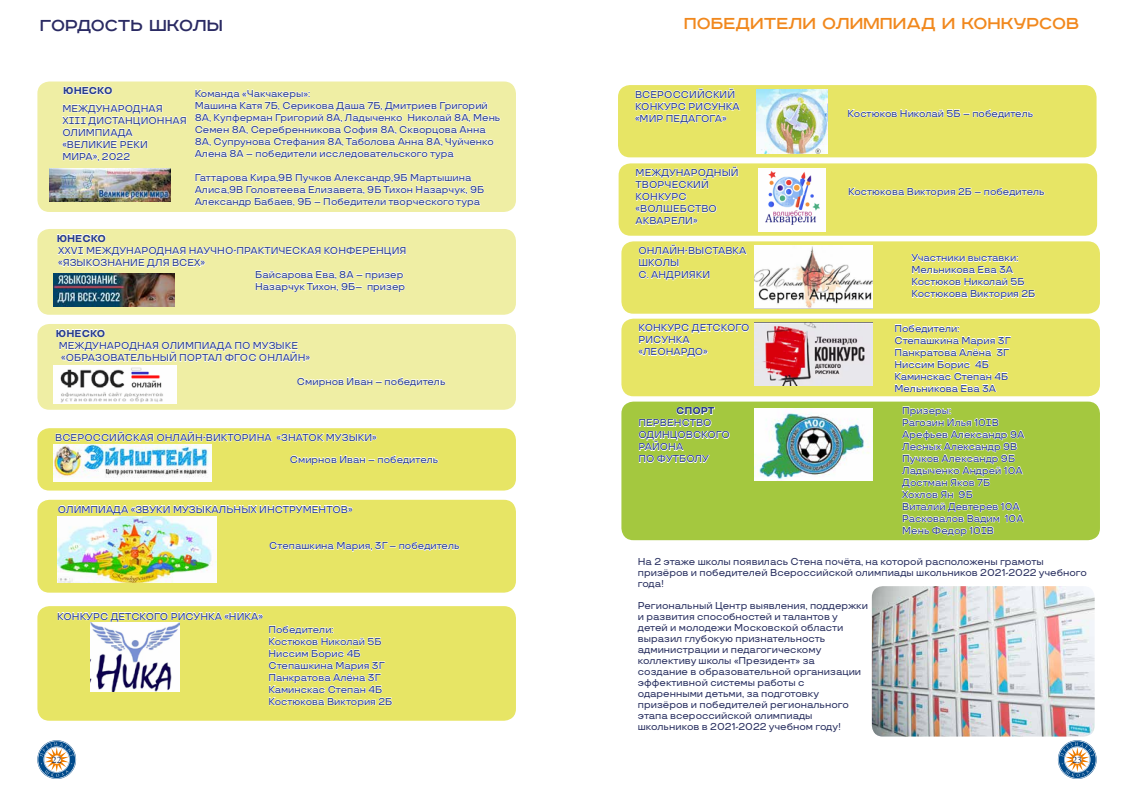
<style>
.page{position:relative;width:1134px;height:794px;background:#fff}
.page>*{position:absolute;margin:0;border:0;box-sizing:border-box;transform-origin:0 0}
.t1{font:20px "Road Radio";color:#f1881d}
.t2{font:20px "Road Radio";letter-spacing:-.01em;color:#2a2a63}
.t3{font:500 10px/12px "TT Travels";color:#283d8b}
.t4{font:500 10px/11px "TT Travels";color:#262d5e}
.t5{font:700 10px "TT Travels";color:#283d8b}
.t6{font:10px "Minion Pro";color:#202f51}
</style>
<div class="page">
<img style="left:873px;top:587px;width:221px;height:148px">
<div style="left:870px;top:584px;width:227px;height:154px;border:2px solid #fff;border-radius:12px"></div>
<div style="left:37px;top:229px;width:479px;height:86px;background:#efeea4;border-radius:12px"></div>
<svg style="left:57px;top:234px;width:349px;height:58px"></svg>
<img style="left:53px;top:273px;width:122px;height:33px">
<div style="left:37px;top:324px;width:479px;height:86px;background:#efeea4;border-radius:12px"></div>
<svg style="left:297px;top:377px;width:148px;height:10px"></svg>
<svg style="left:56px;top:329px;width:254px;height:33px"></svg>
<img style="left:53px;top:366px;width:123px;height:37px">
<div style="left:37px;top:428px;width:479px;height:62px;background:#e7e565;border-radius:12px"></div>
<svg style="left:56px;top:431px;width:321px;height:10px"></svg>
<svg style="left:290px;top:455px;width:148px;height:10px"></svg>
<img style="left:53px;top:444px;width:159px;height:38px">
<div style="left:37px;top:500px;width:479px;height:92px;background:#e7e565;border-radius:12px"></div>
<svg style="left:58px;top:505px;width:295px;height:10px"></svg>
<svg style="left:269px;top:541px;width:191px;height:11px"></svg>
<img style="left:58px;top:516px;width:159px;height:67px">
<div style="left:37px;top:606px;width:479px;height:114px;background:#e7e565;border-radius:12px"></div>
<svg style="left:58px;top:612px;width:205px;height:10px"></svg>
<svg style="left:269px;top:625px;width:123px;height:82px"></svg>
<img style="left:91px;top:622px;width:89px;height:70px">
<div style="left:618px;top:85px;width:478px;height:72px;background:#e7e565;border-radius:12px"></div>
<svg style="left:635px;top:88px;width:105px;height:36px"></svg>
<svg style="left:848px;top:109px;width:185px;height:9px"></svg>
<img style="left:757px;top:89px;width:71px;height:65px">
<div style="left:619px;top:163px;width:478px;height:73px;background:#e7e565;border-radius:12px"></div>
<svg style="left:635px;top:166px;width:103px;height:59px"></svg>
<svg style="left:849px;top:187px;width:196px;height:11px"></svg>
<img style="left:758px;top:168px;width:67px;height:63px">
<div style="left:621px;top:241px;width:479px;height:73px;background:#e7e565;border-radius:12px"></div>
<svg style="left:639px;top:244px;width:108px;height:36px"></svg>
<svg style="left:911px;top:254px;width:124px;height:46px"></svg>
<img style="left:754px;top:245px;width:118px;height:63px">
<div style="left:621px;top:319px;width:479px;height:77px;background:#e7e565;border-radius:12px"></div>
<svg style="left:638px;top:324px;width:111px;height:34px"></svg>
<svg style="left:895px;top:324px;width:116px;height:68px"></svg>
<img style="left:754px;top:323px;width:118px;height:62px">
<div style="left:621px;top:401px;width:479px;height:139px;background:#a4c83f;border-radius:12px"></div>
<svg style="left:639px;top:407px;width:91px;height:56px"></svg>
<svg style="left:902px;top:406px;width:123px;height:130px"></svg>
<img style="left:754px;top:409px;width:118px;height:71px">
<div style="left:37px;top:81px;width:479px;height:131px;background:#efeea4;border-radius:12px"></div>
<svg style="left:62px;top:104px;width:124px;height:58px"></svg>
<svg style="left:194px;top:89px;width:306px;height:70px"></svg>
<svg style="left:194px;top:173px;width:290px;height:34px"></svg>
<svg style="left:64px;top:86px;width:48px;height:9px"></svg>
<img style="left:49px;top:169px;width:122px;height:33px">
<svg style="left:37px;top:740px;width:39px;height:39px"></svg>
<svg style="left:38px;top:740px;width:38px;height:38px"></svg>
<svg style="left:38px;top:741px;width:37px;height:37px"></svg>
<svg style="left:1058px;top:740px;width:39px;height:39px"></svg>
<svg style="left:1058px;top:740px;width:38px;height:38px"></svg>
<svg style="left:1059px;top:741px;width:37px;height:37px"></svg>
<div style="left:1074px;top:756px;width:7px;height:6px;background:#fff;border-radius:50%"></div>
<h1 class="t2" style="left:40px;top:14px;width:185px">ГОРДОСТЬ ШКОЛЫ</h1>
<h1 class="t1" style="left:684px;top:12px;width:397px">ПОБЕДИТЕЛИ ОЛИМПИАД И КОНКУРСОВ</h1>
<p class="t5" style="left:63px;top:84px;width:51px">ЮНЕСКО</p>
<p class="t3" style="left:62px;top:102px;width:126px">МЕЖДУНАРОДНАЯ<br>XIII ДИСТАНЦИОННАЯ<br>ОЛИМПИАДА «ВЕЛИКИЕ РЕКИ<br>МИРА», 2022</p>
<p class="t3" style="left:195px;top:88px;width:307px">Команда «Чакчакеры»:<br>Машина Катя 7Б, Серикова Даша 7Б, Дмитриев Григорий 8А, Купферман Григорий 8А, Ладыченко Николай 8А, Мень Семен 8А, Серебренникова София 8А, Скворцова Анна 8А, Супрунова Стефания 8А, Таболова Анна 8А, Чуйченко Алена 8А – победители исследовательского тура</p>
<p class="t3" style="left:195px;top:172px;width:291px">Гаттарова Кира,9В Пучков Александр,9Б Мартышина<br>Алиса,9В Головтеева Елизавета, 9Б Тихон Назарчук, 9Б<br>Александр Бабаев, 9Б – Победители творческого тура</p>
<p class="t5" style="left:57px;top:232px;width:51px">ЮНЕСКО</p>
<p class="t3" style="left:58px;top:245px;width:350px">XXVI МЕЖДУНАРОДНАЯ НАУЧНО-ПРАКТИЧЕСКАЯ КОНФЕРЕНЦИЯ</p>
<p class="t3" style="left:58px;top:257px;width:149px">«ЯЗЫКОЗНАНИЕ ДЛЯ ВСЕХ»</p>
<p class="t3" style="left:255px;top:268px;width:150px">Байсарова Ева, 8А – призер</p>
<p class="t3" style="left:255px;top:280px;width:152px">Назарчук Тихон, 9Б– призер</p>
<p class="t5" style="left:56px;top:327px;width:51px">ЮНЕСКО</p>
<p class="t3" style="left:59px;top:340px;width:253px">МЕЖДУНАРОДНАЯ ОЛИМПИАДА ПО МУЗЫКЕ «ОБРАЗОВАТЕЛЬНЫЙ ПОРТАЛ ФГОС ОНЛАЙН»</p>
<p class="t3" style="left:297px;top:375px;width:150px">Смирнов Иван – победитель</p>
<p class="t3" style="left:290px;top:427px;width:150px;line-height:21.7px;text-indent:-235px">ВСЕРОССИЙСКАЯ ОНЛАЙН-ВИКТОРИНА «ЗНАТОК МУЗЫКИ»<br>Смирнов Иван – победитель</p>
<p class="t3" style="left:58px;top:503px;width:296px">ОЛИМПИАДА «ЗВУКИ МУЗЫКАЛЬНЫХ ИНСТРУМЕНТОВ»</p>
<p class="t3" style="left:269px;top:540px;width:192px">Степашкина Мария, 3Г – победитель</p>
<p class="t3" style="left:57px;top:610px;width:207px">КОНКУРС ДЕТСКОГО РИСУНКА «НИКА»</p>
<p class="t3" style="left:268px;top:623px;width:125px">Победители:<br>Костюков Николай 5Б<br>Ниссим Борис 4Б<br>Степашкина Мария 3Г<br>Панкратова Алёна 3Г<br>Каминскас Степан 4Б<br>Костюкова Виктория 2Б</p>
<p class="t3" style="left:635px;top:88px;width:106px">ВСЕРОССИЙСКИЙ<br>КОНКУРС РИСУНКА «МИР ПЕДАГОГА»</p>
<p class="t3" style="left:636px;top:167px;width:105px">МЕЖДУНАРОДНЫЙ<br>ТВОРЧЕСКИЙ<br>КОНКУРС «ВОЛШЕБСТВО<br>АКВАРЕЛИ»</p>
<p class="t3" style="left:848px;top:107px;width:187px">Костюков Николай 5Б – победитель</p>
<p class="t3" style="left:848px;top:186px;width:198px">Костюкова Виктория 2Б – победитель</p>
<p class="t3" style="left:638px;top:245px;width:109px">ОНЛАЙН-ВЫСТАВКА<br>ШКОЛЫ<br>С. АНДРИЯКИ</p>
<p class="t3" style="left:911px;top:252px;width:125px">Участники выставки:<br>Мельникова Ева 3А<br>Костюков Николай 5Б<br>Костюкова Виктория 2Б</p>
<p class="t3" style="left:638px;top:322px;width:112px">КОНКУРС ДЕТСКОГО<br>РИСУНКА «ЛЕОНАРДО»</p>
<p class="t3" style="left:894px;top:322px;width:118px">Победители:<br>Степашкина Мария 3Г<br>Панкратова Алёна 3Г<br>Ниссим Борис 4Б<br>Каминскас Степан 4Б<br>Мельникова Ева 3А</p>
<p class="t5" style="left:676px;top:405px;width:40px">СПОРТ</p>
<p class="t3" style="left:638px;top:417px;width:93px">ПЕРВЕНСТВО<br>ОДИНЦОВСКОГО<br>РАЙОНА<br>ПО ФУТБОЛУ</p>
<p class="t3" style="left:902px;top:404px;width:124px">Призеры:<br>Рагозин Илья 10IB<br>Арефьев Александр 9А<br>Лесных Александр 9В<br>Пучков Александр 9Б<br>Ладыченко Андрей 10А<br>Достман Яков 7Б<br>Хохлов Ян 9Б<br>Виталий Девтерев 10А<br>Расковалов Вадим 10А<br>Мень Федор 10IB</p>
<p class="t4" style="left:638px;top:556px;width:450px">На 2 этаже школы появилась Стена почёта, на которой расположены грамоты призёров и победителей Всероссийской олимпиады школьников 2021-2022 учебного года!</p>
<p class="t4" style="left:638px;top:600px;width:232px">Региональный Центр выявления, поддержки и развития способностей и талантов у детей и молодежи Московской области выразил глубокую признательность администрации и педагогическому коллективу школы «Президент» за<br>создание в образовательной организации эффективной системы работы с одаренными детьми, за подготовку призёров и победителей регионального этапа всероссийской олимпиады школьников в 2021-2022 учебном году!</p>
<p class="t6" style="left:52px;top:753px;width:11px">22</p>
<p class="t6" style="left:1072px;top:753px;width:11px">23</p>
</div>
